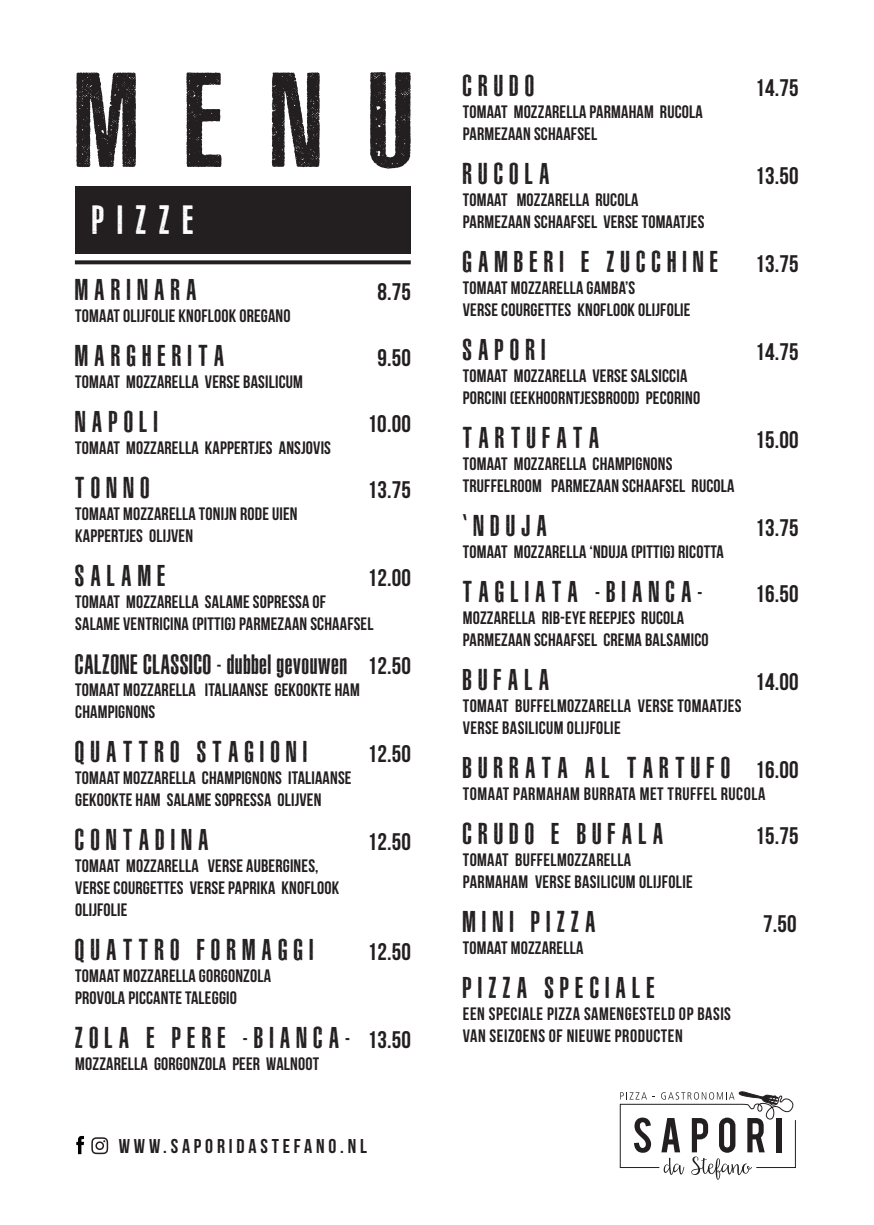
<style>
.page{position:relative;width:874px;height:1225px;background:#fff}
.page>*{position:absolute;margin:0;border:0;box-sizing:border-box;transform-origin:0 0}
.t1{font:38px "ASPHALTICGRAINCONDENSEDPERSONAL";letter-spacing:.35em;color:#fff}
.t2{font:28px "ASPHALTICGRAINCONDENSEDPERSONAL";letter-spacing:.24em;color:#231f20}
.t3{font:26px "ASPHALTICGRAINCONDENSEDPERSONAL";letter-spacing:.04em;color:#231f20}
.t4{font:24px "Bebas Neue";letter-spacing:.01em;color:#231f20}
.t5{font:20px "Bebas Neue";letter-spacing:.19em;color:#231f20}
.t6{font:18px "Bebas Neue";letter-spacing:.01em;color:#231f20}
.t7{font:18px "Bebas Neue";letter-spacing:.03em;color:#231f20}
.s1{font-family:"Bebas Neue";font-size:24px}
</style>
<div class="page">
<div style="left:75px;top:186px;width:335px;height:68px;background:#231f20"></div>
<svg style="left:75px;top:260px;width:335px;height:4px"></svg>
<svg style="left:76px;top:72px;width:334px;height:97px"></svg>
<svg style="left:619px;top:1091px;width:176px;height:88px"></svg>
<svg style="left:76px;top:1136px;width:8px;height:18px"></svg>
<svg style="left:91px;top:1137px;width:17px;height:17px"></svg>
<p class="t1" style="left:92px;top:196px;width:102px">PIZZE</p>
<p class="t2" style="left:75px;top:272px;width:123px">MARINARA</p>
<p class="t4" style="left:377px;top:278px;width:35px">8.75</p>
<p class="t6" style="left:75px;top:306px;width:217px">TOMAAT OLIJFOLIE KNOFLOOK OREGANO</p>
<p class="t2" style="left:75px;top:338px;width:150px">MARGHERITA</p>
<p class="t4" style="left:377px;top:344px;width:35px">9.50</p>
<p class="t6" style="left:75px;top:372px;width:229px">TOMAAT MOZZARELLA VERSE BASILICUM</p>
<p class="t2" style="left:75px;top:404px;width:84px">NAPOLI</p>
<p class="t4" style="left:367px;top:410px;width:45px">10.00</p>
<p class="t6" style="left:75px;top:438px;width:257px">TOMAAT MOZZARELLA KAPPERTJES ANSJOVIS</p>
<p class="t2" style="left:75px;top:470px;width:75px">TONNO</p>
<p class="t4" style="left:367px;top:476px;width:45px">13.75</p>
<p class="t6" style="left:75px;top:504px;width:224px">TOMAAT MOZZARELLA TONIJN RODE UIEN</p>
<p class="t6" style="left:75px;top:526px;width:119px">KAPPERTJES OLIJVEN</p>
<p class="t2" style="left:75px;top:558px;width:91px">SALAME</p>
<p class="t4" style="left:367px;top:564px;width:45px">12.00</p>
<p class="t6" style="left:75px;top:592px;width:252px">TOMAAT MOZZARELLA SALAME SOPRESSA OF</p>
<p class="t6" style="left:75px;top:614px;width:300px">SALAME VENTRICINA (PITTIG) PARMEZAAN SCHAAFSEL</p>
<p class="t3" style="left:75px;top:648px;width:337px">CALZONE CLASSICO - dubbel gevouwen <span class="s1">12.50</span></p>
<p class="t6" style="left:75px;top:680px;width:286px">TOMAAT MOZZARELLA ITALIAANSE GEKOOKTE HAM</p>
<p class="t6" style="left:75px;top:702px;width:81px">CHAMPIGNONS</p>
<p class="t2" style="left:75px;top:734px;width:233px">QUATTRO STAGIONI</p>
<p class="t4" style="left:367px;top:740px;width:45px">12.50</p>
<p class="t6" style="left:75px;top:768px;width:278px">TOMAAT MOZZARELLA CHAMPIGNONS ITALIAANSE</p>
<p class="t6" style="left:75px;top:790px;width:247px">GEKOOKTE HAM SALAME SOPRESSA OLIJVEN</p>
<p class="t2" style="left:75px;top:822px;width:134px">CONTADINA</p>
<p class="t4" style="left:367px;top:828px;width:45px">12.50</p>
<p class="t6" style="left:75px;top:856px;width:245px">TOMAAT MOZZARELLA VERSE AUBERGINES,</p>
<p class="t6" style="left:75px;top:878px;width:265px">VERSE COURGETTES VERSE PAPRIKA KNOFLOOK</p>
<p class="t6" style="left:75px;top:900px;width:54px">OLIJFOLIE</p>
<p class="t2" style="left:75px;top:932px;width:239px">QUATTRO FORMAGGI</p>
<p class="t4" style="left:367px;top:938px;width:45px">12.50</p>
<p class="t6" style="left:75px;top:966px;width:197px">TOMAAT MOZZARELLA GORGONZOLA</p>
<p class="t6" style="left:75px;top:988px;width:163px">PROVOLA PICCANTE TALEGGIO</p>
<p class="t2" style="left:75px;top:1020px;width:337px">ZOLA E PERE -BIANCA- <span class="s1">13.50</span></p>
<p class="t6" style="left:75px;top:1054px;width:245px">MOZZARELLA GORGONZOLA PEER WALNOOT</p>
<p class="t5" style="left:119px;top:1135px;width:249px">WWW.SAPORIDASTEFANO.NL</p>
<p class="t2" style="left:462px;top:68px;width:72px">CRUDO</p>
<p class="t4" style="left:754px;top:74px;width:45px">14.75</p>
<p class="t6" style="left:462px;top:101px;width:241px">TOMAAT MOZZARELLA PARMAHAM RUCOLA</p>
<p class="t6" style="left:462px;top:123px;width:136px">PARMEZAAN SCHAAFSEL</p>
<p class="t2" style="left:462px;top:156px;width:88px">RUCOLA</p>
<p class="t4" style="left:754px;top:162px;width:45px">13.50</p>
<p class="t6" style="left:462px;top:189px;width:177px">TOMAAT MOZZARELLA RUCOLA</p>
<p class="t6" style="left:462px;top:211px;width:243px">PARMEZAAN SCHAAFSEL VERSE TOMAATJES</p>
<p class="t2" style="left:462px;top:244px;width:256px">GAMBERI E ZUCCHINE</p>
<p class="t4" style="left:754px;top:250px;width:45px">13.75</p>
<p class="t6" style="left:462px;top:277px;width:174px">TOMAAT MOZZARELLA GAMBA’S</p>
<p class="t6" style="left:462px;top:299px;width:229px">VERSE COURGETTES KNOFLOOK OLIJFOLIE</p>
<p class="t2" style="left:462px;top:332px;width:84px">SAPORI</p>
<p class="t4" style="left:754px;top:338px;width:45px">14.75</p>
<p class="t6" style="left:462px;top:365px;width:226px">TOMAAT MOZZARELLA VERSE SALSICCIA</p>
<p class="t6" style="left:462px;top:387px;width:239px">PORCINI (EEKHOORNTJESBROOD) PECORINO</p>
<p class="t2" style="left:462px;top:420px;width:137px">TARTUFATA</p>
<p class="t4" style="left:754px;top:426px;width:45px">15.00</p>
<p class="t6" style="left:462px;top:453px;width:211px">TOMAAT MOZZARELLA CHAMPIGNONS</p>
<p class="t6" style="left:462px;top:475px;width:273px">TRUFFELROOM PARMEZAAN SCHAAFSEL RUCOLA</p>
<p class="t2" style="left:462px;top:508px;width:85px">‘NDUJA</p>
<p class="t4" style="left:754px;top:514px;width:45px">13.75</p>
<p class="t6" style="left:462px;top:541px;width:262px">TOMAAT MOZZARELLA ‘NDUJA (PITTIG) RICOTTA</p>
<p class="t2" style="left:462px;top:574px;width:241px">TAGLIATA -BIANCA-</p>
<p class="t4" style="left:754px;top:580px;width:45px">16.50</p>
<p class="t6" style="left:462px;top:607px;width:223px">MOZZARELLA RIB-EYE REEPJES RUCOLA</p>
<p class="t6" style="left:462px;top:629px;width:247px">PARMEZAAN SCHAAFSEL CREMA BALSAMICO</p>
<p class="t2" style="left:462px;top:662px;width:87px">BUFALA</p>
<p class="t4" style="left:754px;top:668px;width:45px">14.00</p>
<p class="t6" style="left:462px;top:695px;width:280px">TOMAAT BUFFELMOZZARELLA VERSE TOMAATJES</p>
<p class="t6" style="left:462px;top:717px;width:159px">VERSE BASILICUM OLIJFOLIE</p>
<p class="t2" style="left:462px;top:750px;width:337px">BURRATA AL TARTUFO <span class="s1">16.00</span></p>
<p class="t7" style="left:462px;top:783px;width:304px">TOMAAT PARMAHAM BURRATA MET TRUFFEL RUCOLA</p>
<p class="t2" style="left:462px;top:816px;width:201px">CRUDO E BUFALA</p>
<p class="t4" style="left:754px;top:822px;width:45px">15.75</p>
<p class="t6" style="left:462px;top:849px;width:170px">TOMAAT BUFFELMOZZARELLA</p>
<p class="t6" style="left:462px;top:871px;width:231px">PARMAHAM VERSE BASILICUM OLIJFOLIE</p>
<p class="t2" style="left:462px;top:904px;width:134px">MINI PIZZA</p>
<p class="t4" style="left:762px;top:910px;width:35px">7.50</p>
<p class="t6" style="left:462px;top:937px;width:122px">TOMAAT MOZZARELLA</p>
<p class="t2" style="left:462px;top:970px;width:193px">PIZZA SPECIALE</p>
<p class="t7" style="left:462px;top:1003px;width:269px">EEN SPECIALE PIZZA SAMENGESTELD OP BASIS</p>
<p class="t7" style="left:462px;top:1025px;width:221px">VAN SEIZOENS OF NIEUWE PRODUCTEN</p>
</div>
